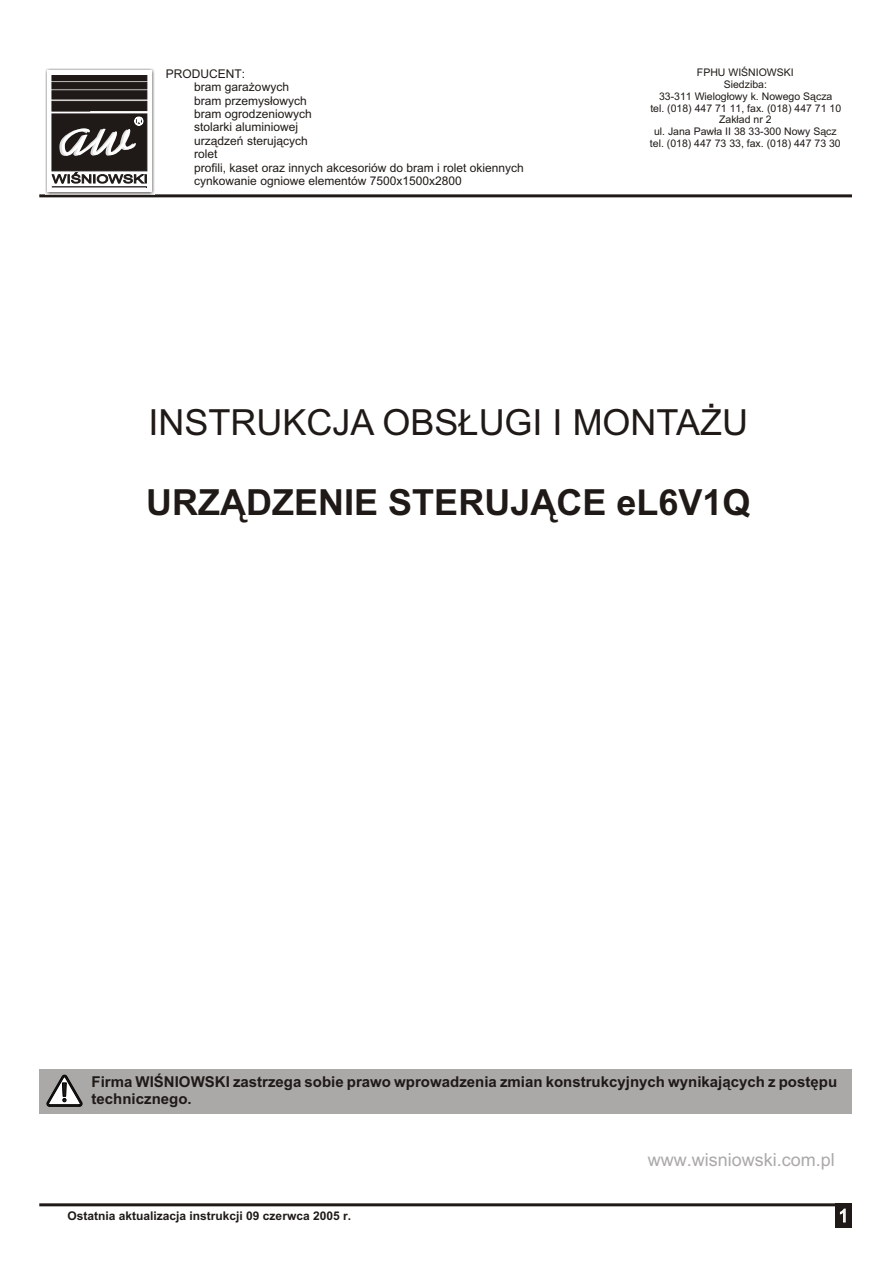
<style>
.page{position:relative;width:894px;height:1263px;background:#fff}
.page>*{position:absolute;margin:0;border:0;box-sizing:border-box;transform-origin:0 0}
.t1{font:36px "Arial CE";color:#1f1a17}
.t2{font:700 36px "Arial CE";color:#1f1a17}
.t3{font:18px "Arial CE";color:#aba8a8}
.t4{font:18px "Arial CE";color:#fff}
.t5{font:700 15px/16.8px "Arial CE";color:#1f1a17}
.t6{font:12px/13.4px "Arial CE";color:#1f1a17}
.t7{font:700 12px "Arial CE";color:#1f1a17}
.t8{font:10.5px/11.7px "Arial CE";color:#1f1a17;text-align:center}
</style>
<div class="page">
<hr style="left:39px;top:1203px;width:813px;height:3px;background:#1f1a17">
<div style="left:835px;top:1203px;width:17px;height:25px;background:#1f1a17"></div>
<hr style="left:39px;top:194px;width:813px;height:3px;background:#1f1a17">
<div style="left:39px;top:1069px;width:813px;height:44px;background:#aba8a8"></div>
<svg style="left:47px;top:1075px;width:35px;height:32px"></svg>
<img style="left:45px;top:68px;width:110px;height:127px">
<div style="left:47px;top:70px;width:104px;height:122px;background:#fff"></div>
<svg style="left:52px;top:75px;width:96px;height:113px;background:#504d4a"></svg>
<p class="t6" style="left:194px;top:68px;width:331px;text-indent:-28px">PRODUCENT:<br>bram gara¿owych<br>bram przemys³owych<br>bram ogrodzeniowych<br>stolarki aluminiowej<br>urz¹dzeñ steruj¹cych<br>rolet<br>profili, kaset oraz innych akcesoriów do bram i rolet okiennych cynkowanie ogniowe elementów 7500x1500x2800</p>
<p class="t8" style="left:650px;top:68px;width:193px">FPHU WIŒNIOWSKI<br>Siedziba:<br>33-311 Wielog³owy k. Nowego S¹cza<br>tel. (018) 447 71 11, fax. (018) 447 71 10<br>Zak³ad nr 2<br>ul. Jana Paw³a II 38 33-300 Nowy S¹cz tel. (018) 447 73 33, fax. (018) 447 73 30</p>
<h1 class="t1" style="left:149px;top:409px;width:601px">INSTRUKCJA OBS£UGI I MONTA¯U</h1>
<h1 class="t2" style="left:146px;top:489px;width:606px">URZ¥DZENIE STERUJ¥CE eL6V1Q</h1>
<p class="t5" style="left:92px;top:1075px;width:747px">Firma WIŒNIOWSKI zastrzega sobie prawo wprowadzenia zmian konstrukcyjnych wynikaj¹cych z postêpu technicznego.</p>
<h2 class="t3" style="left:648px;top:1153px;width:189px">www.wisniowski.com.pl</h2>
<p class="t7" style="left:67px;top:1211px;width:285px">Ostatnia aktualizacja instrukcji 09 czerwca 2005 r.</p>
<h2 class="t4" style="left:838px;top:1209px;width:12px">1</h2>
</div>
